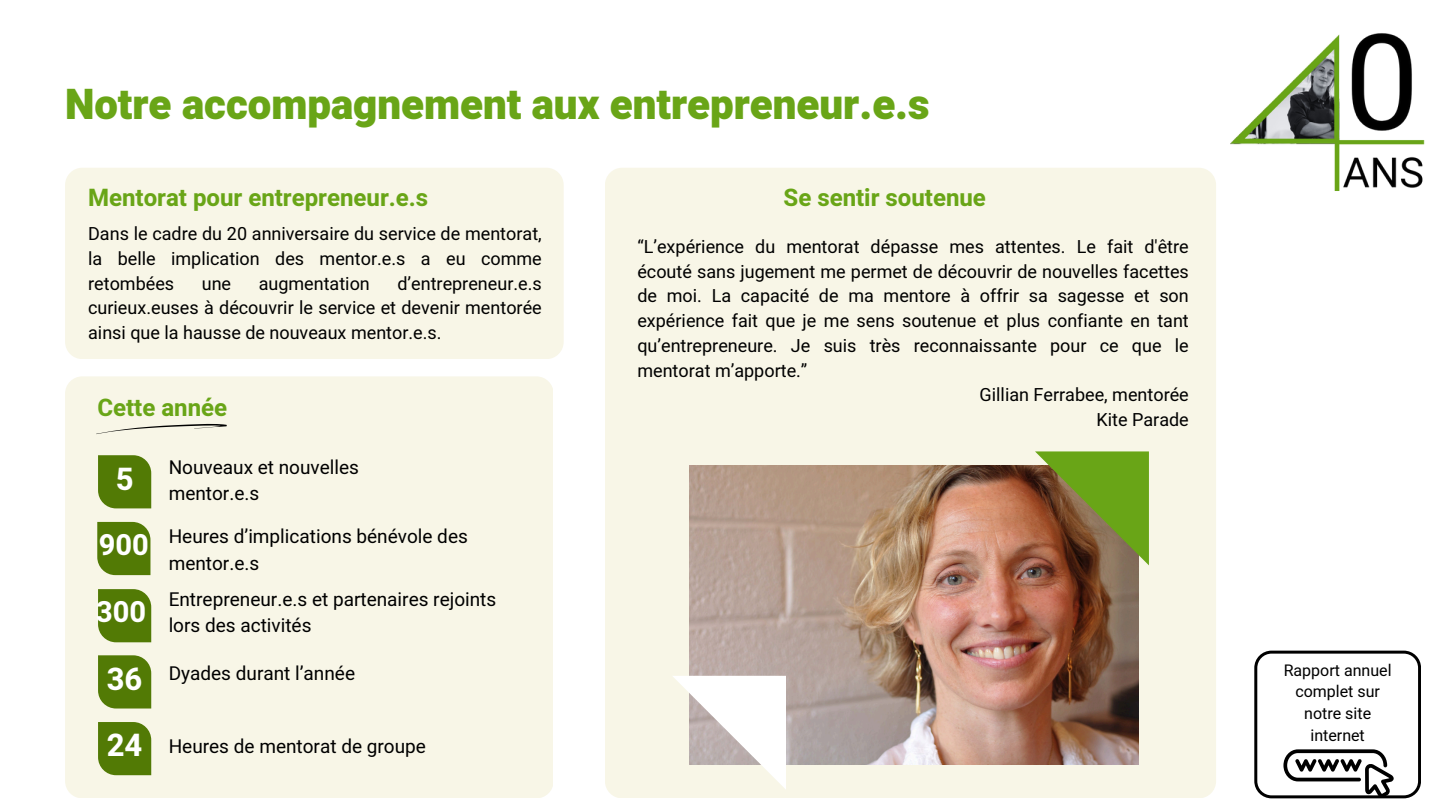
<style>
.page{position:relative;width:1440px;height:810px;background:#fff}
.page>*{position:absolute;margin:0;border:0;box-sizing:border-box;transform-origin:0 0}
.t1{font:900 42px "Heebo";color:#69a517}
.t2{font:700 31px "Heebo";color:#fff}
.t3{font:700 29px "Heebo";color:#fff}
.t4{font:700 24px "Heebo";color:#69a517}
.t5{font:19px/26.2px "Heebo";color:#000}
.t6{font:18px/24.8px "Heebo";color:#000;text-align:justify}
.t7{font:16px/21.8px "Heebo";color:#000;text-align:center}
</style>
<div class="page">
<div style="left:65px;top:376px;width:488px;height:422px;background:#f8f6e7;border-radius:17px"></div>
<svg style="left:98px;top:455px;width:53px;height:53px;background:#5a8010"></svg>
<div style="left:97px;top:522px;width:53px;height:53px;background:#527a05"></div>
<svg style="left:98px;top:589px;width:53px;height:53px;background:#5a8010"></svg>
<svg style="left:96px;top:424px;width:131px;height:10px"></svg>
<div style="left:65px;top:168px;width:499px;height:191px;background:#f8f6e7;border-radius:17px"></div>
<div style="left:605px;top:168px;width:611px;height:630px;background:#f8f6e7;border-radius:17px"></div>
<img style="left:689px;top:466px;width:450px;height:298px">
<svg style="left:673px;top:676px;width:113px;height:113px"></svg>
<svg style="left:1035px;top:451px;width:114px;height:114px;background:#747c29"></svg>
<svg style="left:98px;top:655px;width:53px;height:54px;background:#5c8113"></svg>
<svg style="left:1254px;top:651px;width:167px;height:147px"></svg>
<img style="left:1230px;top:33px;width:195px;height:158px">
<svg style="left:98px;top:722px;width:53px;height:53px;background:#5a8010"></svg>
<p class="t1" style="left:65px;top:75px;width:866px">Notre accompagnement aux entrepreneur.e.s</p>
<p class="t4" style="left:88px;top:181px;width:342px">Mentorat pour entrepreneur.e.s</p>
<h3 class="t6" style="left:88px;top:222px;width:455px">Dans le cadre du 20 anniversaire du service de mentorat, la belle implication des mentor.e.s a eu comme retombées</h3>
<h3 class="t6" style="left:88px;top:272px;width:455px;text-indent:309px">d’entrepreneur.e.s curieux.euses à découvrir le service et devenir mentorée ainsi que la hausse de nouveaux mentor.e.s.</h3>
<h3 class="t6" style="left:202px;top:272px;width:31px">une</h3>
<h3 class="t6" style="left:259px;top:272px;width:113px">augmentation</h3>
<p class="t4" style="left:97px;top:391px;width:131px">Cette année</p>
<p class="t2" style="left:116px;top:458px;width:19px">5</p>
<h4 class="t3" style="left:99px;top:525px;width:52px">900</h4>
<h2 class="t3" style="left:96px;top:592px;width:52px">300</h2>
<h4 class="t5" style="left:169px;top:455px;width:192px">Nouveaux et nouvelles mentor.e.s</h4>
<h2 class="t5" style="left:169px;top:524px;width:301px">Heures d’implications bénévole des mentor.e.s</h2>
<p class="t5" style="left:169px;top:587px;width:329px">Entrepreneur.e.s et partenaires rejoints lors des activités</p>
<h4 class="t4" style="left:784px;top:181px;width:204px">Se sentir soutenue</h4>
<h3 class="t6" style="left:637px;top:235px;width:553px">“L’expérience du mentorat dépasse mes attentes. Le fait d'être</h3>
<h3 class="t6" style="left:637px;top:260px;width:553px">écouté sans jugement me permet de découvrir de nouvelles facettes</h3>
<h3 class="t6" style="left:637px;top:284px;width:553px">de moi. La capacité de ma mentore à offrir sa sagesse et son</h3>
<h3 class="t6" style="left:637px;top:309px;width:553px">expérience fait que je me sens soutenue et plus confiante en tant</h3>
<h3 class="t6" style="left:637px;top:334px;width:553px">qu’entrepreneure. Je suis très reconnaissante pour ce que le</h3>
<h3 class="t6" style="left:637px;top:359px;width:171px">mentorat m’apporte.”</h3>
<h3 class="t6" style="left:980px;top:383px;width:211px">Gillian Ferrabee, mentorée</h3>
<h3 class="t6" style="left:1097px;top:408px;width:94px">Kite Parade</h3>
<p class="t2" style="left:107px;top:657px;width:37px">36</p>
<h4 class="t7" style="left:1284px;top:660px;width:109px">Rapport annuel complet sur notre site internet</h4>
<p class="t5" style="left:169px;top:661px;width:188px">Dyades durant l’année</p>
<p class="t2" style="left:107px;top:724px;width:37px">24</p>
<p class="t5" style="left:169px;top:734px;width:259px">Heures de mentorat de groupe</p>
</div>
